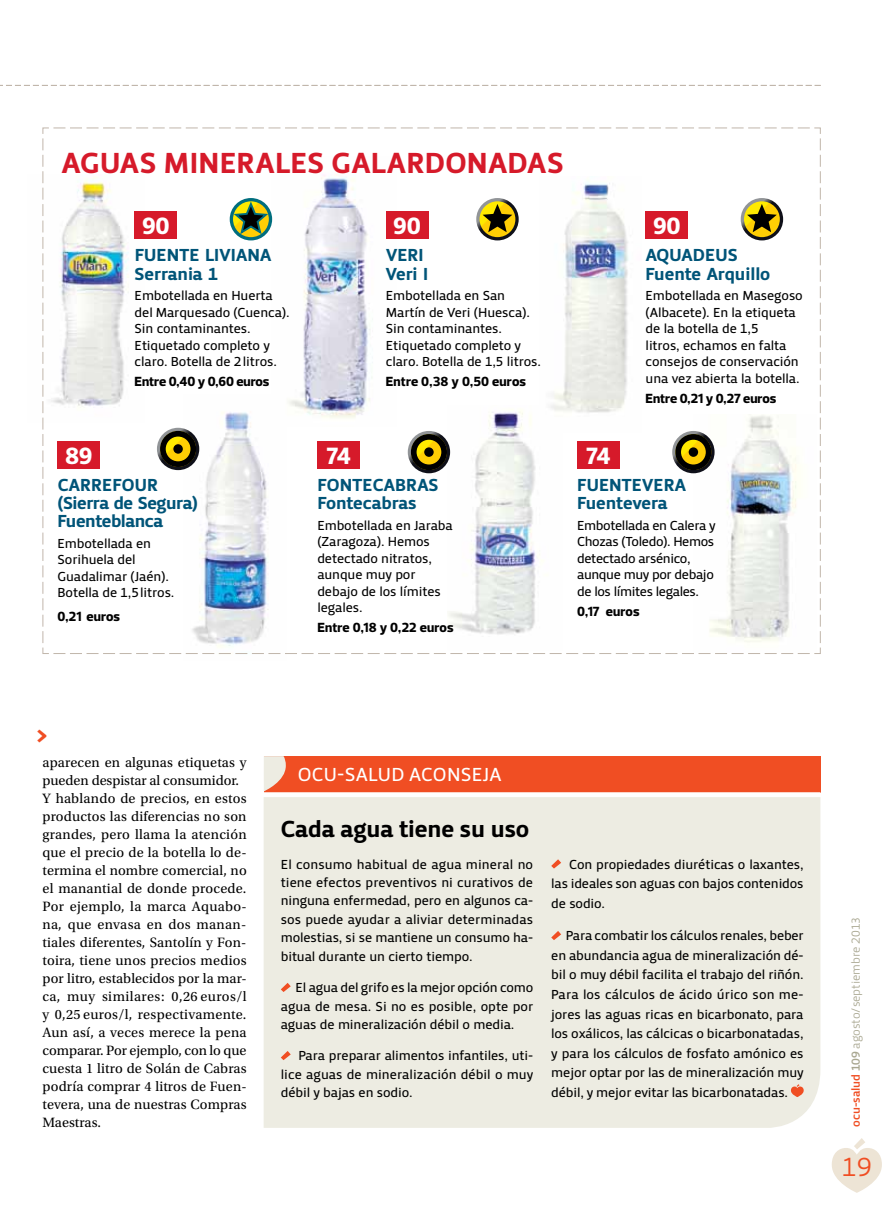
<style>
.page{position:relative;width:893px;height:1212px;background:#fff}
.page>*{position:absolute;margin:0;border:0;box-sizing:border-box;transform-origin:0 0}
.t1{font:30px "Priva Pro Four";letter-spacing:.01em;color:#d61a2a}
.t2{font:27px "Priva Pro One";color:#f04e23}
.t3{font:24px "Priva Pro Four";letter-spacing:-.005em;color:#000}
.t4{font:800 24px "Prelo";letter-spacing:-.01em;color:#fff}
.t5{font:24px "Priva Pro Four";color:#f04e23}
.t6{font:19.5px "Priva Pro Two";letter-spacing:.01em;color:#fff}
.t7{font:18px/18px "Priva Pro Four";letter-spacing:-.005em;color:#005478}
.t8{font:18px/18px "Priva Pro Four";letter-spacing:-.025em;color:#005478}
.t9{font:14.25px/18px "Utopia Std";letter-spacing:.01em;color:#000}
.t10{font:13.5px/16.5px "Priva Pro Two";letter-spacing:-.01em;color:#000;text-align:justify}
.t11{font:13.5px/16.5px "Priva Pro Two";letter-spacing:-.03em;color:#000}
.t12{font:800 13.5px "Prelo";letter-spacing:.005em;color:#000}
.t13{font:12px "Priva Pro One";letter-spacing:-.01em;color:#a9a791}
.s1{font-family:"Priva Pro Three";color:#f04e23}
.s2{font-family:"Priva Pro Three"}
</style>
<div class="page">
<svg style="left:832px;top:1138px;width:50px;height:55px"></svg>
<svg style="left:42px;top:127px;width:779px;height:527px"></svg>
<svg style="left:0;top:85px;width:821px;height:1px"></svg>
<div style="left:264px;top:797px;width:556px;height:331px;background:#edece2"></div>
<div style="left:264px;top:756px;width:556px;height:37px;background:#f04e23"></div>
<hr style="left:264px;top:792px;width:556px;height:3px;background:#fff">
<svg style="left:264px;top:756px;width:22px;height:35px"></svg>
<svg style="left:281px;top:983px;width:10px;height:9px"></svg>
<svg style="left:281px;top:1051px;width:10px;height:9px"></svg>
<svg style="left:551px;top:859px;width:10px;height:9px"></svg>
<svg style="left:551px;top:931px;width:10px;height:9px"></svg>
<svg style="left:791px;top:1084px;width:13px;height:13px"></svg>
<div style="left:135px;top:212px;width:42px;height:27px;background:#d61a2a"></div>
<div style="left:58px;top:441px;width:42px;height:28px;background:#d61a2a"></div>
<div style="left:386px;top:212px;width:42px;height:27px;background:#d61a2a"></div>
<div style="left:317px;top:441px;width:43px;height:28px;background:#d61a2a"></div>
<div style="left:646px;top:212px;width:42px;height:27px;background:#d61a2a"></div>
<div style="left:577px;top:441px;width:43px;height:28px;background:#d61a2a"></div>
<div style="left:230px;top:198px;width:42px;height:42px;border:3px solid #006e7e;border-radius:50%"></div>
<svg style="left:231px;top:199px;width:37px;height:37px"></svg>
<svg style="left:478px;top:200px;width:39px;height:39px"></svg>
<div style="left:476px;top:198px;width:43px;height:42px;border:3px solid #fff;border-radius:50%"></div>
<svg style="left:483px;top:204px;width:29px;height:28px"></svg>
<svg style="left:742px;top:200px;width:39px;height:39px"></svg>
<div style="left:741px;top:198px;width:42px;height:42px;border:3px solid #fff;border-radius:50%"></div>
<svg style="left:747px;top:204px;width:30px;height:28px"></svg>
<svg style="left:409px;top:433px;width:39px;height:39px"></svg>
<div style="left:408px;top:431px;width:42px;height:42px;border:3px solid #fff;border-radius:50%"></div>
<svg style="left:414px;top:437px;width:30px;height:30px"></svg>
<div style="left:411px;top:434px;width:36px;height:36px;border:6px solid #000;border-radius:50%"></div>
<div style="left:424px;top:447px;width:10px;height:10px;background:#000;border-radius:50%"></div>
<svg style="left:674px;top:433px;width:39px;height:39px"></svg>
<div style="left:672px;top:431px;width:43px;height:42px;border:3px solid #fff;border-radius:50%"></div>
<svg style="left:678px;top:437px;width:31px;height:30px"></svg>
<div style="left:675px;top:434px;width:36px;height:36px;border:6px solid #000;border-radius:50%"></div>
<div style="left:689px;top:447px;width:9px;height:10px;background:#000;border-radius:50%"></div>
<svg style="left:159px;top:429px;width:39px;height:39px"></svg>
<div style="left:157px;top:428px;width:42px;height:42px;border:3px solid #fff;border-radius:50%"></div>
<svg style="left:163px;top:434px;width:30px;height:30px"></svg>
<div style="left:160px;top:431px;width:36px;height:36px;border:6px solid #000;border-radius:50%"></div>
<svg style="left:173px;top:444px;width:10px;height:10px"></svg>
<h1 class="t1" style="left:62px;top:143px;width:290px">AGUAS MINERALES gala</h1>
<h1 class="t1" style="left:406px;top:143px;width:40px">rdonada</h1>
<h1 class="t1" style="left:547px;top:143px;width:18px">s</h1>
<h3 class="t4" style="left:142px;top:212px;width:29px">90</h3>
<h3 class="t7" style="left:135px;top:246px;width:108px">Fuente Liviana<br>Serrania 1</h3>
<p class="t10" style="left:135px;top:287px;width:157px;text-align:left">Embotellada en Huerta del Marquesado (Cuenca).<br>Sin contaminantes.<br>Etiquetado completo y claro. Botella de 2litros.</p>
<p class="t12" style="left:135px;top:373px;width:136px">Entre 0,40 y 0,60 euros</p>
<h3 class="t4" style="left:65px;top:441px;width:29px">89</h3>
<h3 class="t8" style="left:58px;top:476px;width:142px">Carrefour (Sierra de Segura)<br>Fuenteblanca</h3>
<p class="t10" style="left:58px;top:535px;width:118px;text-align:left">Embotellada en<br>Sorihuela del<br>Guadalimar (Jaén).<br>Botella de 1,5litros.</p>
<p class="t12" style="left:58px;top:609px;width:64px">0,21 euros</p>
<h3 class="t4" style="left:393px;top:212px;width:29px">90</h3>
<h3 class="t7" style="left:386px;top:246px;width:44px">Veri<br>Veri I</h3>
<p class="t10" style="left:386px;top:287px;width:157px;text-align:left">Embotellada en San<br>Martín de Veri (Huesca).<br>Sin contaminantes.<br>Etiquetado completo y claro. Botella de 1,5 litros.</p>
<p class="t12" style="left:386px;top:373px;width:142px">Entre 0,38 y 0,50 euros</p>
<h3 class="t4" style="left:326px;top:441px;width:26px">74</h3>
<h3 class="t7" style="left:317px;top:476px;width:57px">Fontecab</h3>
<h3 class="t7" style="left:317px;top:476px;width:123px;text-indent:89px">ras<br>Fontecabras</h3>
<p class="t10" style="left:317px;top:517px;width:137px;text-align:left">Embotellada en Jaraba (Zaragoza). Hemos detectado nitratos, aunque muy por debajo de los límites legales.</p>
<p class="t12" style="left:317px;top:619px;width:138px">Entre 0,18 y 0,22 euros</p>
<h3 class="t4" style="left:653px;top:212px;width:29px">90</h3>
<h3 class="t7" style="left:646px;top:246px;width:48px">Aquade</h3>
<h3 class="t7" style="left:646px;top:246px;width:126px;text-indent:70px">us<br>Fuente Arquillo</h3>
<p class="t10" style="left:646px;top:287px;width:159px;text-align:left">Embotellada en Masegoso (Albacete). En la etiqueta de la botella de 1,5<br>litros, echamos en falta consejos de conservación una vez abierta la botella.</p>
<p class="t12" style="left:646px;top:390px;width:132px">Entre 0,21 y 0,27 euros</p>
<h3 class="t4" style="left:586px;top:441px;width:26px">74</h3>
<h3 class="t7" style="left:577px;top:476px;width:109px">Fuentevera<br>Fuentevera</h3>
<p class="t11" style="left:577px;top:517px;width:140px">Embotellada en Calera y<br>Chozas (Toledo). Hemos detectado arsénico, aunque muy por debajo de los límites legales.</p>
<p class="t12" style="left:577px;top:603px;width:64px">0,17 euros</p>
<h3 class="t5" style="left:36px;top:719px;width:13px">&gt;</h3>
<p class="t9" style="left:43px;top:753px;width:206px">aparecen en algunas etiquetas y pueden despistar al consumidor.<br>Y hablando de precios, en estos productos las diferencias no son grandes, pero llama la atención que el precio de la botella lo de&shy;termina el nombre comercial, no el manantial de donde procede.<br>Por ejemplo, la marca Aquabo&shy;na, que envasa en dos manan&shy;tiales diferentes, Santolín y Fon&shy;toira, tiene unos precios medios por litro, establecidos por la mar&shy;ca, muy similares: 0,26 euros/l y 0,25 euros/l, respectivamente.<br>Aun así, a veces merece la pena comparar. Por ejemplo, con lo que cuesta 1 litro de Solán de Cabras podría comprar 4 litros de Fuen&shy;tevera, una de nuestras Compras<br>Maestras.</p>
<h3 class="t6" style="left:298px;top:762px;width:205px">ocu-salud aconseja</h3>
<h3 class="t3" style="left:281px;top:814px;width:250px">Cada agua tiene su uso</h3>
<p class="t10" style="left:281px;top:855px;width:254px;line-height:18.5px">El consumo habitual de agua mineral no tiene efectos preventivos ni curativos de ninguna enfermedad, pero en algunos ca&shy;sos puede ayudar a aliviar determinadas molestias, si se mantiene un consumo ha&shy;bitual durante un cierto tiempo.</p>
<p class="t10" style="left:281px;top:978px;width:254px;line-height:18.5px;text-indent:15px">El agua del grifo es la mejor opción como agua de mesa. Si no es posible, opte por aguas de mineralización débil o media.</p>
<p class="t10" style="left:281px;top:1046px;width:254px;line-height:18.5px;text-indent:18px">Para preparar alimentos infantiles, uti&shy;lice aguas de mineralización débil o muy débil y bajas en sodio.</p>
<p class="t10" style="left:551px;top:854px;width:254px;line-height:19.6px;text-indent:18px">Con propiedades diuréticas o laxantes, las ideales son aguas con bajos contenidos de sodio.</p>
<p class="t10" style="left:551px;top:926px;width:254px;line-height:19.6px;text-indent:15px">Para combatir los cálculos renales, beber en abundancia agua de mineralización dé&shy;bil o muy débil facilita el trabajo del riñón.<br>Para los cálculos de ácido úrico son me&shy;jores las aguas ricas en bicarbonato, para los oxálicos, las cálcicas o bicarbonatadas, y para los cálculos de fosfato amónico es mejor optar por las de mineralización muy débil, y mejor evitar las bicarbonatadas.</p>
<p class="t13" style="left:848px;top:1127px;width:211px;rotate:-90deg"><span class="s1">ocu-salud</span> <span class="s2">109</span> agosto/septiembre 2013</p>
<h2 class="t2" style="left:842px;top:1150px;width:32px">19</h2>
</div>
